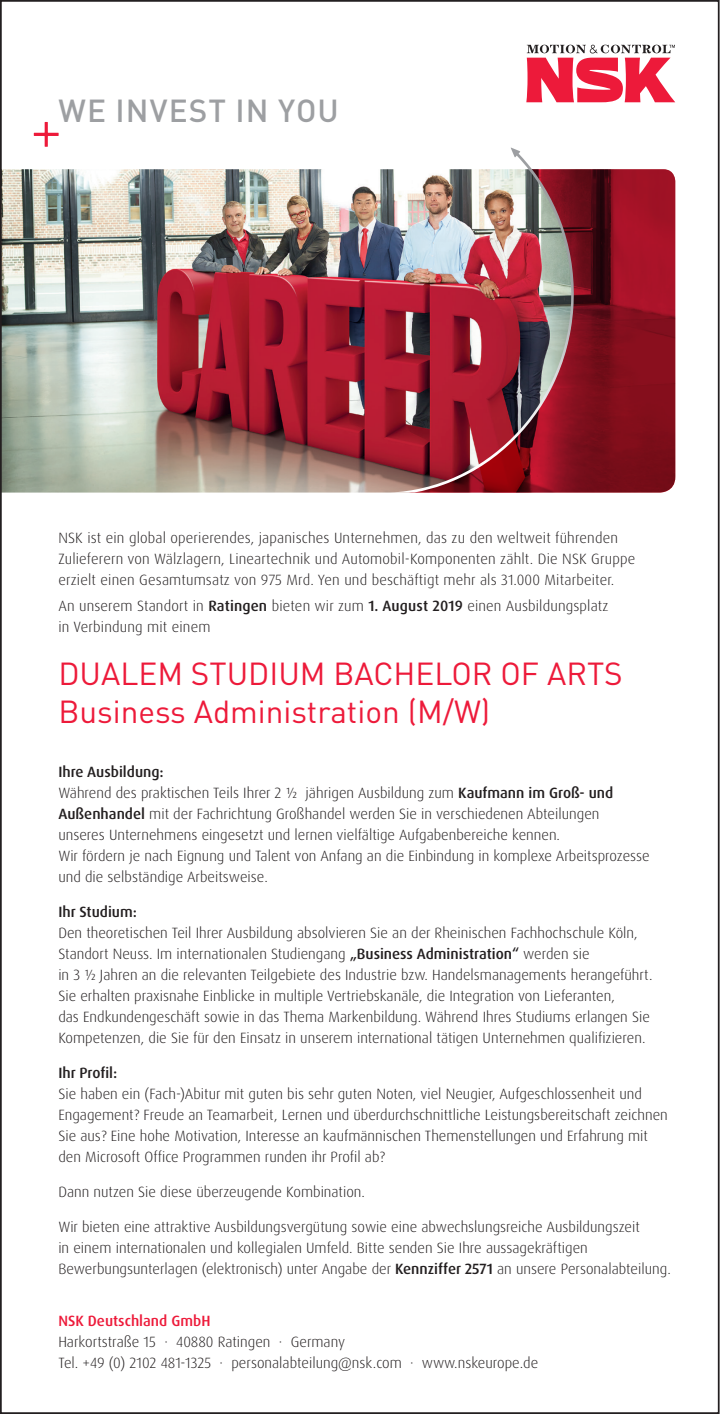
<style>
.page{position:relative;width:720px;height:1414px;background:#fff}
.page>*{position:absolute;margin:0;border:0;box-sizing:border-box;transform-origin:0 0}
.heading_2{font:31.5px "DIN Pro";color:#ed1a3a}
.t1{font:500 31.5px "DIN Pro";letter-spacing:.035em;color:#9d9fa2}
.heading_2-2{font:300 14.88px/21px "Dax Pro";color:#231f20}
.t2{font:500 14.88px "Dax Pro";color:#231f20}
.t3{font:500 14.88px "Dax Pro";color:#ed1a3a}
.s1{font-weight:500}
</style>
<div class="page">
<img style="left:3px;top:169px;width:387px;height:324px">
<svg style="left:575px;top:169px;width:100px;height:324px;background:#800e1d"></svg>
<img style="left:390px;top:148px;width:185px;height:345px">
<svg style="left:526px;top:45px;width:149px;height:57px"></svg>
<svg style="left:34px;top:122px;width:25px;height:25px"></svg>
<p class="t1" style="left:58px;top:89px;width:282px">WE INVEST IN YOU</p>
<p class="heading_2-2" style="left:58px;top:527px;width:578px">NSK ist ein global operierendes, japanisches Unternehmen, das zu den weltweit führenden<br>Zulieferern von Wälzlagern, Lineartechnik und Automobil-Komponenten zählt. Die NSK Gruppe erzielt einen Gesamtumsatz von 975 Mrd. Yen und beschäftigt mehr als 31.000 Mitarbeiter.</p>
<p class="heading_2-2" style="left:58px;top:595px;width:551px">An unserem Standort in <span class="s1">Ratingen</span> bieten wir zum <span class="s1">1. August 2019</span> einen Ausbildungsplatz in Verbindung mit einem</p>
<p class="heading_2" style="left:58px;top:652px;width:565px">DUALEM STUDIUM BACHELOR OF ARTS</p>
<p class="heading_2" style="left:58px;top:691px;width:433px">Business Administration (M/W)</p>
<p class="t2" style="left:58px;top:762px;width:107px">Ihre Ausbildung:</p>
<p class="heading_2-2" style="left:58px;top:782px;width:592px">Während des praktischen Teils Ihrer 2 ½ jährigen Ausbildung zum <span class="s1">Kaufmann im Groß- und Außenhandel</span> mit der Fachrichtung Großhandel werden Sie in verschiedenen Abteilungen<br>unseres Unternehmens eingesetzt und lernen vielfältige Aufgabenbereiche kennen.<br>Wir fördern je nach Eignung und Talent von Anfang an die Einbindung in komplexe Arbeitsprozesse und die selbständige Arbeitsweise.</p>
<p class="t2" style="left:58px;top:902px;width:80px">Ihr Studium:</p>
<p class="heading_2-2" style="left:58px;top:922px;width:595px">Den theoretischen Teil Ihrer Ausbildung absolvieren Sie an der Rheinischen Fachhochschule Köln, Standort Neuss. Im internationalen Studiengang <span class="s1">„Business Administration“</span> werden sie<br>in 3 ½ Jahren an die relevanten Teilgebiete des Industrie bzw. Handelsmanagements herangeführt.<br>Sie erhalten praxisnahe Einblicke in multiple Vertriebskanäle, die Integration von Lieferanten,<br>das Endkundengeschäft sowie in das Thema Markenbildung. Während Ihres Studiums erlangen Sie Kompetenzen, die Sie für den Einsatz in unserem international tätigen Unternehmen qualifizieren.</p>
<p class="t2" style="left:58px;top:1063px;width:60px">Ihr Profil:</p>
<p class="heading_2-2" style="left:58px;top:1083px;width:610px">Sie haben ein (Fach-)Abitur mit guten bis sehr guten Noten, viel Neugier, Aufgeschlossenheit und Engagement? Freude an Teamarbeit, Lernen und überdurchschnittliche Leistungsbereitschaft zeichnen Sie aus? Eine hohe Motivation, Interesse an kaufmännischen Themenstellungen und Erfahrung mit den Microsoft Office Programmen runden ihr Profil ab?</p>
<p class="heading_2-2" style="left:58px;top:1181px;width:308px">Dann nutzen Sie diese überzeugende Kombination.</p>
<p class="heading_2-2" style="left:58px;top:1216px;width:613px">Wir bieten eine attraktive Ausbildungsvergütung sowie eine abwechslungsreiche Ausbildungszeit<br>in einem internationalen und kollegialen Umfeld. Bitte senden Sie Ihre aussagekräftigen<br>Bewerbungsunterlagen (elektronisch) unter Angabe der <span class="s1">Kennziffer 2571</span> an unsere Personalabteilung.</p>
<p class="t3" style="left:58px;top:1311px;width:153px">NSK Deutschland GmbH</p>
<p class="heading_2-2" style="left:58px;top:1332px;width:288px">Harkortstraße 15 · 40880 Ratingen · Germany</p>
<p class="heading_2-2" style="left:58px;top:1353px;width:481px">Tel. +49 (0) 2102 481-1325 · personalabteilung@nsk.com · www.nskeurope.de</p>
</div>
